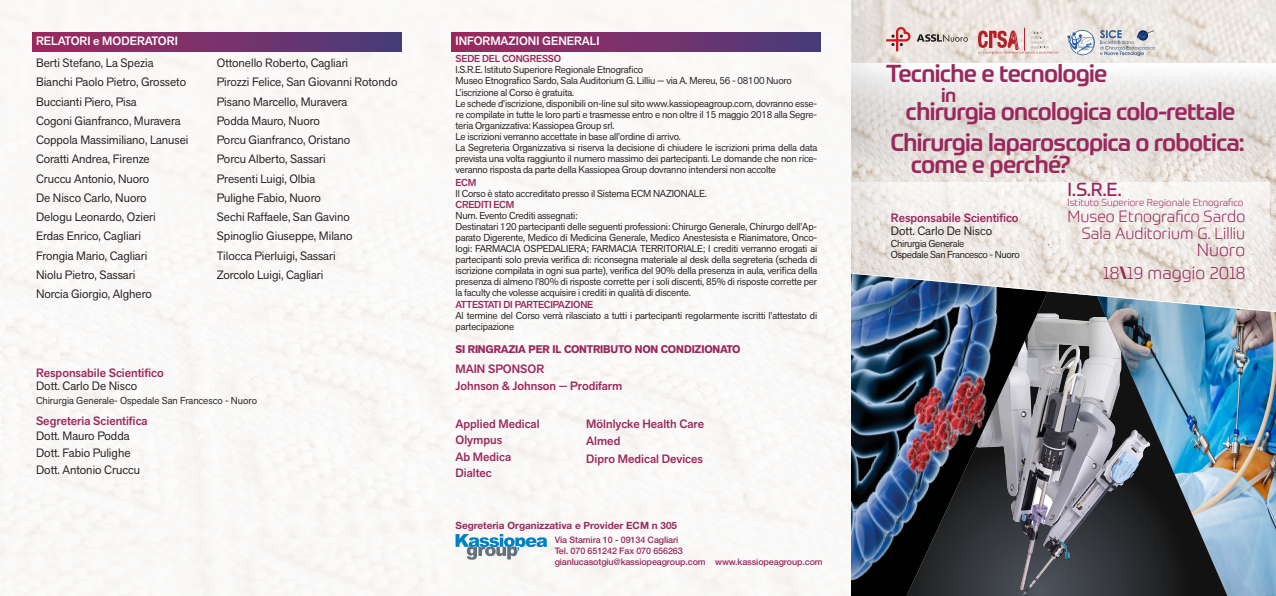
<style>
.page{position:relative;width:1276px;height:596px;background:#fff}
.page>*{position:absolute;margin:0;border:0;box-sizing:border-box;transform-origin:0 0}
.t1{font:500 24.1px/22.5px "Prometo";letter-spacing:-.03em;color:#9a285c}
.t2{font:500 19.2px "Prometo";color:#9a285c}
.t3{font:18.6px "Prometo";color:#9a285c}
.t4{font:300 17.5px "Prometo";color:#9a285c}
.t5{font:300 16px "Prometo";color:#9a285c}
.t6{font:12px "Akzid Grtsk Next";color:#231f20}
.t7{font:500 12px/13px "Akzid Grtsk Next";color:#9a285c}
.Paragraph_Style_1{font:500 12px "Akzid Grtsk Next";color:#fff}
.t8{font:700 11px "Akzid Grtsk Next";letter-spacing:-.02em;color:#9a285c}
.t9{font:10px/11px "Akzid Grtsk Next";letter-spacing:-.02em;color:#231f20;text-align:justify}
.t10{font:500 10px "Akzid Grtsk Next";letter-spacing:-.02em;color:#9a285c}
.t11{font:10px "Akzid Grtsk Next";color:#231f20}
.Normale{font:700 10px "Helvetica Neue LT Std";color:#9a285c}
.t12{font:300 10px "Prometo";color:#9a285c}
.Normale-2{font:500 9px "Helvetica Neue LT Std";letter-spacing:-.01em;color:#9a285c}
.s1{font-weight:400;color:#231f20}
.s2{font-weight:700}
</style>
<div class="page">
<img style="left:919px;top:0;width:357px;height:271px">
<svg style="left:919px;top:64px;width:356px;height:113px"></svg>
<img style="left:1227px;top:313px;width:49px;height:282px">
<img style="left:1169px;top:313px;width:58px;height:282px">
<img style="left:919px;top:313px;width:250px;height:282px">
<svg style="left:919px;top:182px;width:350px;height:89px;fill:#f1eeea"></svg>
<svg style="left:919px;top:271px;width:357px;height:42px;background:#a0a6ad"></svg>
<div style="left:0;top:0;width:919px;height:595px;background:#231f20;opacity:.75"></div>
<img style="left:0;top:0;width:850px;height:595px">
<div style="left:32px;top:32px;width:369px;height:20px;background:linear-gradient(to right,#a3285d,#4a3c7a)"></div>
<div style="left:452px;top:32px;width:369px;height:20px;background:linear-gradient(to right,#a3285e,#4a3c7a)"></div>
<svg style="left:455px;top:533px;width:92px;height:26px"></svg>
<svg style="left:886px;top:27px;width:24px;height:24px"></svg>
<svg style="left:916px;top:34px;width:52px;height:8px"></svg>
<svg style="left:978px;top:28px;width:80px;height:26px;background:#ddb8b6"></svg>
<img style="left:1067px;top:28px;width:89px;height:28px">
<p class="Paragraph_Style_1" style="left:36px;top:33px;width:143px">RELATORI e MODERATORI</p>
<p class="t6" style="left:36px;top:55px;width:119px">Berti Stefano, La Spezia</p>
<p class="t6" style="left:36px;top:74px;width:152px">Bianchi Paolo Pietro, Grosseto</p>
<p class="t6" style="left:36px;top:94px;width:102px">Buccianti Piero, Pisa</p>
<p class="t6" style="left:36px;top:113px;width:146px">Cogoni Gianfranco, Muravera</p>
<p class="t6" style="left:36px;top:132px;width:154px">Coppola Massimiliano, Lanusei</p>
<p class="t6" style="left:36px;top:151px;width:115px">Coratti Andrea, Firenze</p>
<p class="t6" style="left:36px;top:171px;width:115px">Cruccu Antonio, Nuoro</p>
<p class="t6" style="left:36px;top:190px;width:112px">De Nisco Carlo, Nuoro</p>
<p class="t6" style="left:36px;top:209px;width:121px">Delogu Leonardo, Ozieri</p>
<p class="t6" style="left:36px;top:228px;width:107px">Erdas Enrico, Cagliari</p>
<p class="t6" style="left:36px;top:247px;width:113px">Frongia Mario, Cagliari</p>
<p class="t6" style="left:36px;top:267px;width:101px">Niolu Pietro, Sassari</p>
<p class="t6" style="left:36px;top:286px;width:117px">Norcia Giorgio, Alghero</p>
<p class="t6" style="left:217px;top:55px;width:133px">Ottonello Roberto, Cagliari</p>
<p class="t6" style="left:217px;top:74px;width:182px">Pirozzi Felice, San Giovanni Rotondo</p>
<p class="t6" style="left:217px;top:94px;width:132px">Pisano Marcello, Muravera</p>
<p class="t6" style="left:217px;top:113px;width:105px">Podda Mauro, Nuoro</p>
<p class="t6" style="left:217px;top:132px;width:135px">Porcu Gianfranco, Oristano</p>
<p class="t6" style="left:217px;top:151px;width:110px">Porcu Alberto, Sassari</p>
<p class="t6" style="left:217px;top:171px;width:100px">Presenti Luigi, Olbia</p>
<p class="t6" style="left:217px;top:190px;width:105px">Pulighe Fabio, Nuoro</p>
<p class="t6" style="left:217px;top:209px;width:134px">Sechi Raffaele, San Gavino</p>
<p class="t6" style="left:217px;top:228px;width:137px">Spinoglio Giuseppe, Milano</p>
<p class="t6" style="left:217px;top:247px;width:120px">Tilocca Pierluigi, Sassari</p>
<p class="t6" style="left:217px;top:267px;width:108px">Zorcolo Luigi, Cagliari</p>
<p class="t7" style="left:36px;top:366px;width:129px">Responsabile Scientifico<br><span class="s1">Dott. Carlo De Nisco</span></p>
<p class="t11" style="left:36px;top:393px;width:222px">Chirurgia Generale- Ospedale San Francesco - Nuoro</p>
<p class="t7" style="left:36px;top:413px;width:113px;line-height:14.4px">Segreteria Scientifica<br><span class="s1">Dott. Mauro Podda</span></p>
<p class="t6" style="left:36px;top:444px;width:96px">Dott. Fabio Pulighe</p>
<p class="t6" style="left:36px;top:462px;width:105px">Dott. Antonio Cruccu</p>
<p class="Paragraph_Style_1" style="left:455px;top:33px;width:146px">INFORMAZIONI GENERALI</p>
<p class="t10" style="left:455px;top:52px;width:107px">SEDE DEL CONGRESSO</p>
<p class="t9" style="left:455px;top:64px;width:189px">I.S.R.E. Istituto Superiore Regionale Etnografico</p>
<p class="t9" style="left:455px;top:75px;width:338px">Museo Etnografico Sardo, Sala Auditorium G. Lilliu — via A. Mereu, 56 - 08100 Nuoro</p>
<p class="t9" style="left:455px;top:87px;width:120px">L’iscrizione al Corso è gratuita.</p>
<p class="t9" style="left:455px;top:98px;width:363px">Le schede d’iscrizione, disponibili on-line sul sito www.kassiopeagroup.com, dovranno esse&shy;re compilate in tutte le loro parti e trasmesse entro e non oltre il 15 maggio 2018 alla Segre&shy;teria Organizzativa: Kassiopea Group srl.</p>
<p class="t9" style="left:455px;top:131px;width:227px">Le iscrizioni verranno accettate in base all’ordine di arrivo.</p>
<p class="t9" style="left:455px;top:142px;width:363px">La Segreteria Organizzativa si riserva la decisione di chiudere le iscrizioni prima della data prevista una volta raggiunto il numero massimo dei partecipanti. Le domande che non rice&shy;veranno risposta da parte della Kassiopea Group dovranno intendersi non accolte</p>
<p class="t10" style="left:455px;top:176px;width:22px">ECM</p>
<p class="t9" style="left:455px;top:187px;width:253px">Il Corso è stato accreditato presso il Sistema ECM NAZIONALE.</p>
<p class="t10" style="left:455px;top:198px;width:60px">CREDITI ECM</p>
<p class="t9" style="left:455px;top:209px;width:123px">Num. Evento Crediti assegnati:</p>
<p class="t9" style="left:455px;top:220px;width:363px">Destinatari 120 partecipanti delle seguenti professioni: Chirurgo Generale, Chirurgo dell’Ap&shy;parato Digerente, Medico di Medicina Generale, Medico Anestesista e Rianimatore, Onco&shy;logi: FARMACIA OSPEDALIERA; FARMACIA TERRITORIALE; I crediti verranno erogati ai partecipanti solo previa verifica di: riconsegna materiale al desk della segreteria (scheda di iscrizione compilata in ogni sua parte), verifica del 90% della presenza in aula, verifica della presenza di almeno l’80% di risposte corrette per i soli discenti, 85% di risposte corrette per la faculty che volesse acquisire i crediti in qualità di discente.</p>
<p class="t10" style="left:455px;top:298px;width:139px">ATTESTATI DI PARTECIPAZIONE</p>
<p class="t9" style="left:455px;top:310px;width:363px">Al termine del Corso verrà rilasciato a tutti i partecipanti regolarmente iscritti l’attestato di partecipazione</p>
<p class="t8" style="left:455px;top:342px;width:287px">SI RINGRAZIA PER IL CONTRIBUTO NON CONDIZIONATO</p>
<p class="t7" style="left:455px;top:361px;width:90px">MAIN SPONSOR</p>
<p class="t7" style="left:455px;top:379px;width:168px">Johnson &amp; Johnson — Prodifarm</p>
<p class="t7" style="left:455px;top:416px;width:86px">Applied Medical</p>
<p class="t7" style="left:455px;top:433px;width:48px">Olympus</p>
<p class="t7" style="left:455px;top:449px;width:57px">Ab Medica</p>
<p class="t7" style="left:455px;top:466px;width:38px">Dialtec</p>
<p class="t7" style="left:586px;top:416px;width:119px">Mölnlycke Health Care</p>
<p class="t7" style="left:586px;top:434px;width:36px">Almed</p>
<p class="t7" style="left:586px;top:451px;width:118px">Dipro Medical Devices</p>
<p class="Normale" style="left:455px;top:519px;width:223px">Segreteria Organizzativa e Provider ECM n 305</p>
<p class="Normale-2" style="left:555px;top:534px;width:125px">Via Stamira 10 - 09134 Cagliari</p>
<p class="Normale-2" style="left:555px;top:545px;width:130px">Tel. 070 651242 Fax 070 656263</p>
<p class="Normale-2" style="left:555px;top:556px;width:269px">gianlucasotgiu@kassiopeagroup.com www.kassiopeagroup.com</p>
<p class="t1" style="left:885px;top:62px;width:223px">Tecniche e tecnologie</p>
<p class="t2" style="left:941px;top:83px;width:17px">in</p>
<p class="t1" style="left:905px;top:100px;width:331px">chirurgia oncologica colo-rettale</p>
<p class="t1" style="left:910px;top:131px;width:335px;text-indent:-20px">Chirurgia laparoscopica o robotica: come e perché?</p>
<p class="t7" style="left:891px;top:211px;width:129px">Responsabile Scientifico<br><span class="s1">Dott. Carlo De Nisco</span></p>
<p class="t9" style="left:891px;top:238px;width:75px">Chirurgia Generale</p>
<p class="t9" style="left:891px;top:248px;width:130px">Ospedale San Francesco - Nuoro</p>
<p class="t3" style="left:1067px;top:178px;width:56px">I.S.R.E.</p>
<p class="t12" style="left:1067px;top:197px;width:177px">Istituto Superiore Regionale Etnografico</p>
<p class="t5" style="left:1067px;top:207px;width:179px">Museo Etnografico Sardo</p>
<p class="t5" style="left:1081px;top:223px;width:165px">Sala Auditorium G. Lilliu</p>
<p class="t4" style="left:1197px;top:239px;width:50px">Nuoro</p>
<p class="t4" style="left:1103px;top:262px;width:144px">18<span class="s2">\</span>19 maggio 2018</p>
</div>
